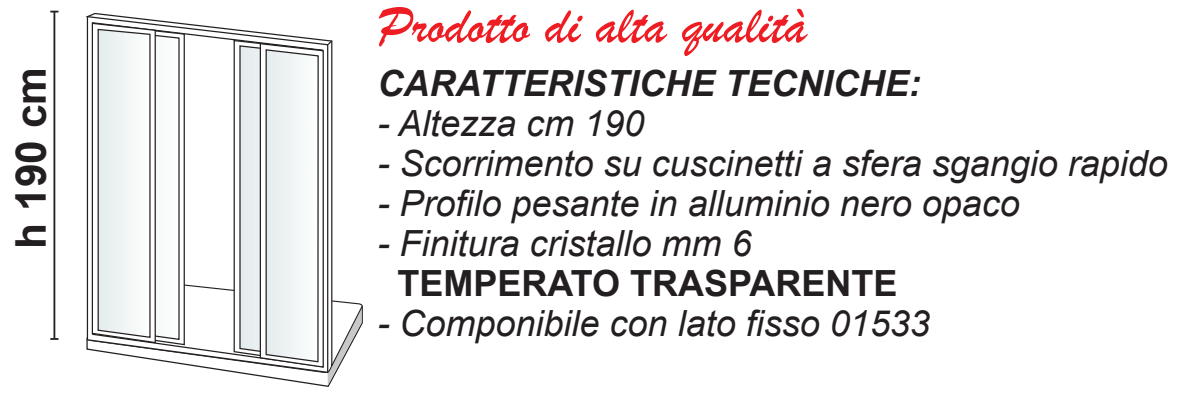
<style>
.page{position:relative;width:1191px;height:397px;background:#fff}
.page>*{position:absolute;margin:0;border:0;box-sizing:border-box;transform-origin:0 0}
.t1{font:54.8px "Brush Script";color:#ee1d23}
.t2{font:700 42.4px "Arial";color:#231f20}
.t3{font:italic 36px "Arial";color:#231f20}
.t4{font:italic 700 36px "Arial";color:#231f20}
.t5{font:700 36px "Arial";color:#231f20}
</style>
<div class="page">
<svg style="left:238px;top:373px;width:92px;height:14px"></svg>
<svg style="left:327px;top:373px;width:9px;height:12px"></svg>
<svg style="left:329px;top:300px;width:34px;height:73px"></svg>
<svg style="left:90px;top:13px;width:243px;height:359px"></svg>
<svg style="left:86px;top:15px;width:243px;height:358px"></svg>
<svg style="left:326px;top:39px;width:7px;height:7px"></svg>
<svg style="left:233px;top:34px;width:90px;height:331px"></svg>
<svg style="left:239px;top:44px;width:20px;height:316px;background:#d9dfe0"></svg>
<svg style="left:95px;top:18px;width:90px;height:327px"></svg>
<svg style="left:156px;top:28px;width:24px;height:312px"></svg>
<svg style="left:91px;top:22px;width:65px;height:321px"></svg>
<svg style="left:97px;top:28px;width:54px;height:310px"></svg>
<svg style="left:259px;top:42px;width:65px;height:326px"></svg>
<svg style="left:265px;top:48px;width:54px;height:314px"></svg>
<hr style="left:53px;top:12px;width:2px;height:326px;background:#231f20">
<p class="t2" style="left:3px;top:248px;width:183px;rotate:-90deg">h 190 cm</p>
<h1 class="t1" style="left:377px;top:-11px;width:431px">Prodotto di alta qualità</h1>
<p class="t4" style="left:377px;top:60px;width:545px">CARATTERISTICHE TECNICHE:</p>
<p class="t3" style="left:377px;top:100px;width:268px">- Altezza cm 190</p>
<p class="t3" style="left:377px;top:140px;width:792px">- Scorrimento su cuscinetti a sfera sgangio rapido</p>
<p class="t3" style="left:377px;top:180px;width:644px">- Profilo pesante in alluminio nero opaco</p>
<p class="t3" style="left:377px;top:220px;width:376px">- Finitura cristallo mm 6</p>
<p class="t5" style="left:397px;top:259px;width:502px">TEMPERATO TRASPARENTE</p>
<p class="t3" style="left:377px;top:300px;width:554px">- Componibile con lato fisso 01533</p>
</div>
